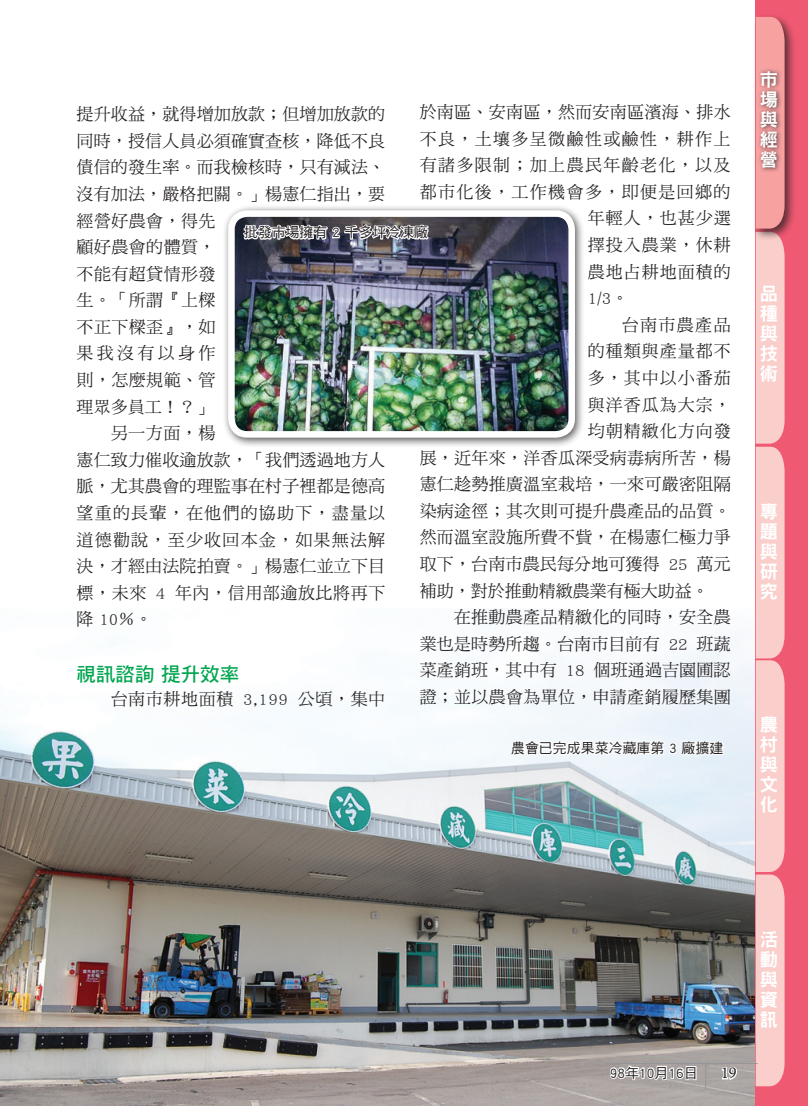
<style>
.page{position:relative;width:808px;height:1106px;background:#fff}
.page>*{position:absolute;margin:0;border:0;box-sizing:border-box;transform-origin:0 0}
.內文{font:19.5px "DF Hei Std W7";color:#00a54f}
.段落樣式3{font:18.15px/20.1px "DF Hei Std W9";color:#fff;text-align:justify}
.內文-2{font:16.95px/26.5px "DF Ming Std W5";letter-spacing:.015em;color:#231f20}
.內文-3{font:16.95px "DF Ming Std W5";letter-spacing:.08em;color:#231f20}
.內文-4{font:16.95px "DF Ming Std W5";letter-spacing:.06em;color:#231f20}
.內文-5{font:16.95px "DF Ming Std W5";letter-spacing:.035em;color:#231f20}
.t1{font:15px "Calisto";color:#231f20}
.內文-6{font:13.95px "DF Hei Std W5";color:#231f20}
.正常{font:13.95px "DF Hei Std W5";color:#231f20}
</style>
<div class="page">
<img style="left:0;top:643px;width:755px;height:463px">
<div style="left:755px;top:0;width:53px;height:1106px;background:#f05972"></div>
<div style="left:752px;top:13px;width:45px;height:228px;background:#231f20;opacity:.75"></div>
<svg style="left:756px;top:17px;width:28px;height:1069px;background:#f3bfbd"></svg>
<div style="left:222px;top:204px;width:363px;height:244px;background:#231f20;opacity:.75"></div>
<img style="left:231px;top:214px;width:341px;height:220px">
<div style="left:228px;top:210px;width:347px;height:227px;border:7px solid #fff;border-radius:16px"></div>
<svg style="left:242px;top:204px;width:188px;height:43px"></svg>
<svg style="left:509px;top:717px;width:216px;height:46px"></svg>
<svg style="left:608px;top:1054px;width:90px;height:30px"></svg>
<svg style="left:721px;top:1065px;width:18px;height:16px"></svg>
<hr style="left:605px;top:1063px;width:152px;height:1px;background:#939598">
<svg style="left:705px;top:1064px;width:1px;height:25px"></svg>
<p class="內文-2" style="left:420px;top:98px;width:313px">於南區、安南區，然而安南區濱海、排水</p>
<p class="內文-3" style="left:420px;top:129px;width:312px">不良，土壤多呈微鹼性或鹼性，耕作上</p>
<p class="內文-3" style="left:420px;top:156px;width:312px">有諸多限制；加上農民年齡老化，以及</p>
<p class="內文-3" style="left:420px;top:183px;width:312px">都市化後，工作機會多，即便是回鄉的</p>
<p class="內文-2" style="left:588px;top:205px;width:144px">年輕人，也甚少選</p>
<p class="內文-2" style="left:588px;top:231px;width:144px">擇投入農業，休耕</p>
<p class="內文-4" style="left:588px;top:262px;width:144px">農地占耕地面積的</p>
<p class="內文-2" style="left:588px;top:284px;width:42px">1/3。</p>
<p class="內文-2" style="left:622px;top:311px;width:110px">台南市農產品</p>
<p class="內文-4" style="left:588px;top:342px;width:144px">的種類與產量都不</p>
<p class="內文-2" style="left:588px;top:364px;width:144px">多，其中以小番茄</p>
<p class="內文-4" style="left:588px;top:395px;width:144px">與洋香瓜為大宗，</p>
<p class="內文-4" style="left:588px;top:422px;width:144px">均朝精緻化方向發</p>
<p class="內文-2" style="left:420px;top:444px;width:313px">展，近年來，洋香瓜深受病毒病所苦，楊</p>
<p class="內文-2" style="left:420px;top:470px;width:313px">憲仁趁勢推廣溫室栽培，一來可嚴密阻隔</p>
<p class="內文-2" style="left:420px;top:497px;width:313px">染病途徑；其次則可提升農產品的品質。</p>
<p class="內文-2" style="left:420px;top:524px;width:313px">然而溫室設施所費不貲，在楊憲仁極力爭</p>
<p class="內文-2" style="left:420px;top:550px;width:312px">取下，台南市農民每分地可獲得 25 萬元</p>
<p class="內文-2" style="left:420px;top:577px;width:291px">補助，對於推動精緻農業有極大助益。</p>
<p class="內文-2" style="left:420px;top:603px;width:313px;text-align:justify;text-indent:34px">在推動農產品精緻化的同時，安全農業也是時勢所趨。台南市目前有 22 班蔬菜產銷班，其中有 18 個班通過吉園圃認證；並以農會為單位，申請產銷履歷集團</p>
<p class="內文-2" style="left:77px;top:101px;width:310px">提升收益，就得增加放款；但增加放款的同時，授信人員必須確實查核，降低不良債信的發生率。而我檢核時，只有減法、沒有加法，嚴格把關。」楊憲仁指出，要經營好農會，得先<br>顧好農會的體質，<br>不能有超貸情形發<br>生。「所謂『上樑<br>不正下樑歪』，如<br>果我沒有以身作<br>則，怎麼規範、管<br>理眾多員工！？」</p>
<p class="內文-2" style="left:77px;top:419px;width:310px;text-indent:34px">另一方面，楊<br>憲仁致力催收逾放款，「我們透過地方人脈，尤其農會的理監事在村子裡都是德高望重的長輩，在他們的協助下，盡量以道德勸說，至少收回本金，如果無法解決，才經由法院拍賣。」楊憲仁並立下目標，未來 4 年內，信用部逾放比將再下降 10％。</p>
<p class="內文" style="left:77px;top:663px;width:164px">視訊諮詢提升效率</p>
<p class="內文-5" style="left:111px;top:690px;width:276px">台南市耕地面積 3,199 公頃，集中</p>
<p class="內文-6" style="left:244px;top:225px;width:186px">批發市場擁有 2 千多坪冷凍廠</p>
<p class="內文-6" style="left:511px;top:740px;width:214px">農會已完成果菜冷藏庫第 3 廠擴建</p>
<p class="段落樣式3" style="left:760px;top:69px;width:19px">市場與經營</p>
<p class="段落樣式3" style="left:760px;top:283px;width:19px">品種與技術</p>
<p class="段落樣式3" style="left:760px;top:501px;width:19px">專題與研究</p>
<p class="段落樣式3" style="left:760px;top:714px;width:19px">農村與文化</p>
<p class="段落樣式3" style="left:760px;top:715px;width:19px">活動</p>
<p class="段落樣式3" style="left:760px;top:775px;width:19px">資訊</p>
<p class="正常" style="left:610px;top:1065px;width:89px">98年10月16日</p>
<p class="t1" style="left:721px;top:1064px;width:17px">19</p>
<p class="段落樣式3" style="left:760px;top:928px;width:19px">活動與資訊</p>
</div>
